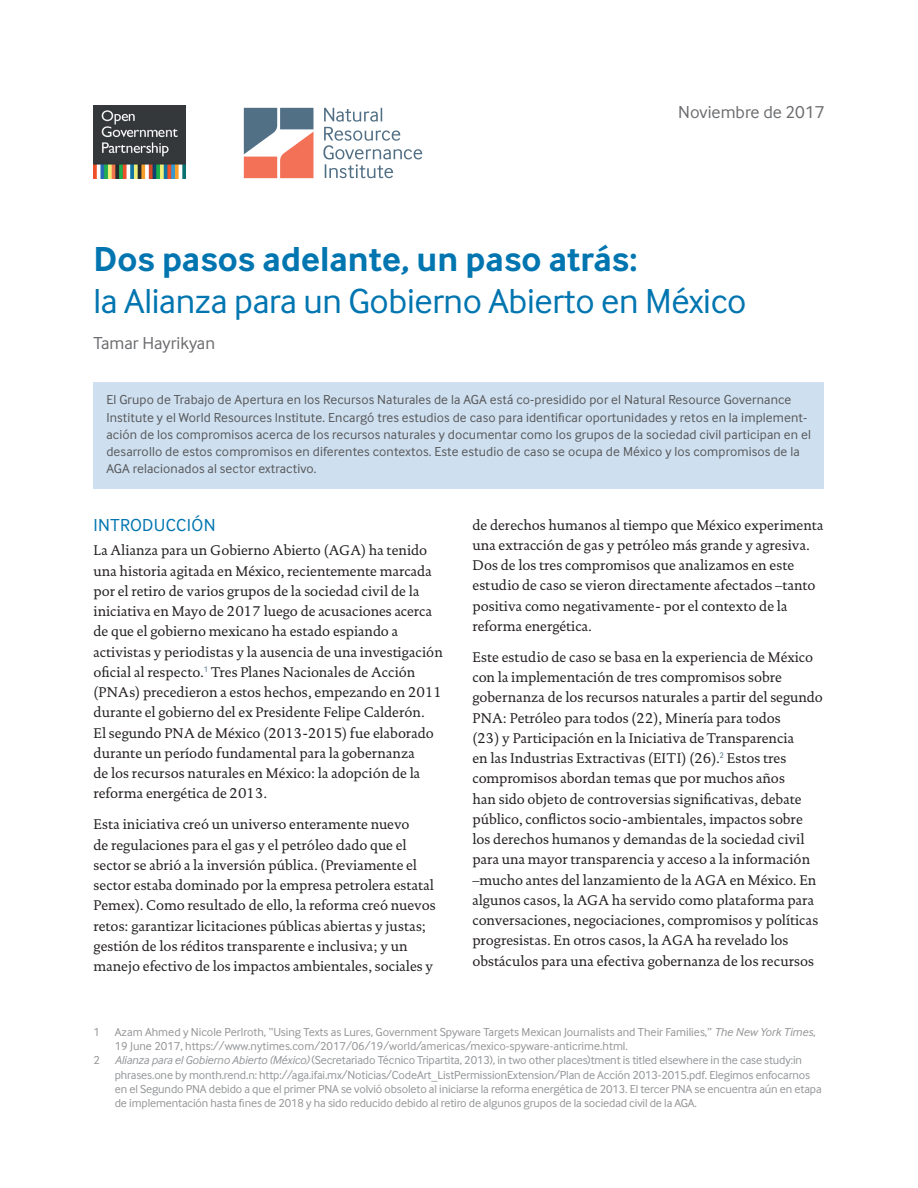
<style>
.page{position:relative;width:918px;height:1188px;background:#fff}
.page>*{position:absolute;margin:0;border:0;box-sizing:border-box;transform-origin:0 0}
.t1{font:36px "Inter Face";letter-spacing:-.01em;color:#0075b0}
.t2{font:700 36px "Inter Face";color:#0075b0}
.t3{font:18px "Inter Face";color:#6c6d70}
.t4{font:18px "Inter Face";letter-spacing:.02em;color:#0075b0}
.t5{font:14.25px/20.2px "DTL Documenta T";color:#231f20}
.t6{font:13.5px/17.2px "Inter Face";letter-spacing:.01em;color:#57585a}
.t7{font:12px "Inter Face";letter-spacing:-.01em;color:#939598}
.s1{font-style:italic}
</style>
<div class="page">
<svg style="left:323px;top:108px;width:99px;height:70px"></svg>
<svg style="left:244px;top:108px;width:69px;height:70px"></svg>
<img style="left:94px;top:105px;width:91px;height:74px">
<div style="left:94px;top:383px;width:730px;height:106px;background:#cedfef"></div>
<p class="t3" style="left:678px;top:102px;width:148px">Noviembre de 2017</p>
<h1 class="t2" style="left:94px;top:238px;width:545px">Dos pasos adelante, un paso atrás:</h1>
<h1 class="t1" style="left:94px;top:280px;width:654px">la Alianza para un Gobierno Abierto en México</h1>
<p class="t3" style="left:94px;top:332px;width:123px">Tamar Hayrikyan</p>
<p class="t6" style="left:106px;top:391px;width:706px">El Grupo de Trabajo de Apertura en los Recursos Naturales de la AGA está co-presidido por el Natural Resource Governance Institute y el World Resources Institute. Encargó tres estudios de caso para identificar oportunidades y retos en la implement&shy;ación de los compromisos acerca de los recursos naturales y documentar como los grupos de la sociedad civil participan en el desarrollo de estos compromisos en diferentes contextos. Este estudio de caso se ocupa de México y los compromisos de la AGA relacionados al sector extractivo.</p>
<p class="t4" style="left:94px;top:515px;width:124px">INTRODUCCIÓN</p>
<p class="t5" style="left:94px;top:540px;width:351px">La Alianza para un Gobierno Abierto (AGA) ha tenido una historia agitada en México, recientemente marcada por el retiro de varios grupos de la sociedad civil de la iniciativa en Mayo de 2017 luego de acusaciones acerca de que el gobierno mexicano ha estado espiando a activistas y periodistas y la ausencia de una investigación oficial al respecto.<sup>1</sup> Tres Planes Nacionales de Acción (PNAs) precedieron a estos hechos, empezando en 2011 durante el gobierno del ex Presidente Felipe Calderón.<br>El segundo PNA de México (2013-2015) fue elaborado durante un período fundamental para la gobernanza<br>de los recursos naturales en México: la adopción de la reforma energética de 2013.</p>
<p class="t5" style="left:94px;top:814px;width:344px">Esta iniciativa creó un universo enteramente nuevo<br>de regulaciones para el gas y el petróleo dado que el sector se abrió a la inversión pública. (Previamente el sector estaba dominado por la empresa petrolera estatal Pemex). Como resultado de ello, la reforma creó nuevos retos: garantizar licitaciones públicas abiertas y justas; gestión de los réditos transparente e inclusiva; y un manejo efectivo de los impactos ambientales, sociales y</p>
<p class="t5" style="left:472px;top:515px;width:353px">de derechos humanos al tiempo que México experimenta una extracción de gas y petróleo más grande y agresiva.<br>Dos de los tres compromisos que analizamos en este estudio de caso se vieron directamente afectados –tanto positiva como negativamente- por el contexto de la reforma energética.</p>
<p class="t5" style="left:472px;top:647px;width:352px">Este estudio de caso se basa en la experiencia de México con la implementación de tres compromisos sobre gobernanza de los recursos naturales a partir del segundo PNA: Petróleo para todos (22), Minería para todos<br>(23) y Participación en la Iniciativa de Transparencia<br>en las Industrias Extractivas (EITI) (26).<sup>2</sup> Estos tres compromisos abordan temas que por muchos años<br>han sido objeto de controversias significativas, debate público, conflictos socio-ambientales, impactos sobre los derechos humanos y demandas de la sociedad civil para una mayor transparencia y acceso a la información –mucho antes del lanzamiento de la AGA en México. En algunos casos, la AGA ha servido como plataforma para conversaciones, negociaciones, compromisos y políticas progresistas. En otros casos, la AGA ha revelado los obstáculos para una efectiva gobernanza de los recursos</p>
<p class="t7" style="left:94px;top:1025px;width:724px">1 Azam Ahmed y Nicole Perlroth, “Using Texts as Lures, Government Spyware Targets Mexican Journalists and Their Families,” <span class="s1">The New York Times</span>,</p>
<p class="t7" style="left:115px;top:1039px;width:515px">19 June 2017, https://www.nytimes.com/2017/06/19/world/americas/mexico-spyware-anticrime.html.</p>
<p class="t7" style="left:94px;top:1054px;width:710px">2 <span class="s1">Alianza para el Gobierno Abierto (México)</span> (Secretariado Técnico Tripartita, 2013), in two other places)tment is titled elsewhere in the case study:in</p>
<p class="t7" style="left:115px;top:1068px;width:697px">phrases.one by month.rend.n: http://aga.ifai.mx/Noticias/CodeArt_ListPermissionExtension/Plan de Acción 2013-2015.pdf. Elegimos enfocarnos</p>
<p class="t7" style="left:115px;top:1082px;width:708px">en el Segundo PNA debido a que el primer PNA se volvió obsoleto al iniciarse la reforma energética de 2013. El tercer PNA se encuentra aún en etapa</p>
<p class="t7" style="left:115px;top:1096px;width:584px">de implementación hasta fines de 2018 y ha sido reducido debido al retiro de algunos grupos de la sociedad civil de la AGA.</p>
</div>
